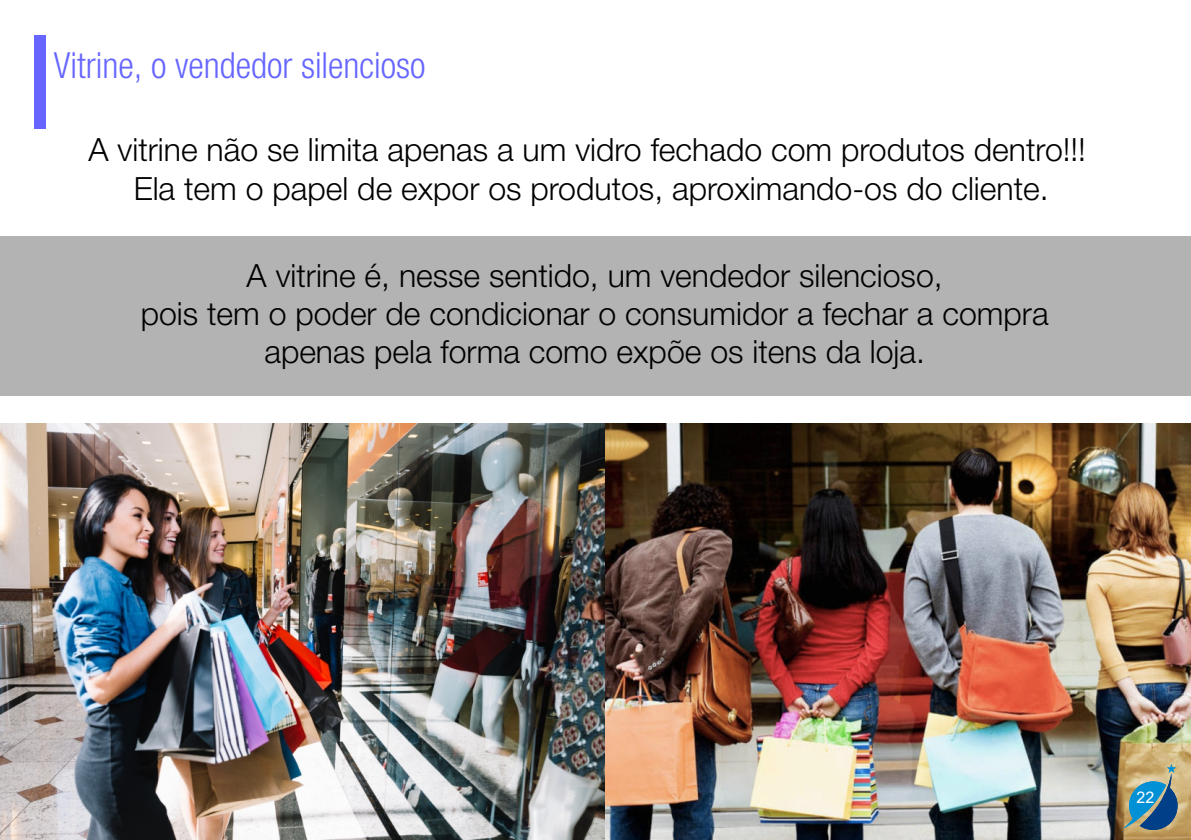
<style>
.page{position:relative;width:1191px;height:840px;background:#fff}
.page>*{position:absolute;margin:0;border:0;box-sizing:border-box;transform-origin:0 0}
.t1{font:300 condensed 36px "Helvetica Neue LT Std";color:#66f}
.t2{font:300 32px/37.8px "Helvetica Neue";color:#000;text-align:center}
.t3{font:16px "Arial";color:#fff}
</style>
<div class="page">
<img style="left:605px;top:423px;width:586px;height:415px">
<div style="left:35px;top:35px;width:11px;height:93px;background:#66f"></div>
<svg style="left:1123px;top:763px;width:54px;height:66px;background:#698d93"></svg>
<img style="left:0;top:423px;width:605px;height:416px">
<div style="left:0;top:236px;width:1191px;height:160px;background:#b3b3b3"></div>
<p class="t1" style="left:54px;top:44px;width:373px">Vitrine, o vendedor silencioso</p>
<p class="t2" style="left:89px;top:130px;width:999px;line-height:39px">A vitrine não se limita apenas a um vidro fechado com produtos dentro!!!<br>Ela tem o papel de expor os produtos, aproximando-os do cliente.</p>
<p class="t2" style="left:141px;top:257px;width:909px">A vitrine é, nesse sentido, um vendedor silencioso,<br>pois tem o poder de condicionar o consumidor a fechar a compra apenas pela forma como expõe os itens da loja.</p>
<p class="t3" style="left:1136px;top:787px;width:19px">0722</p>
</div>
